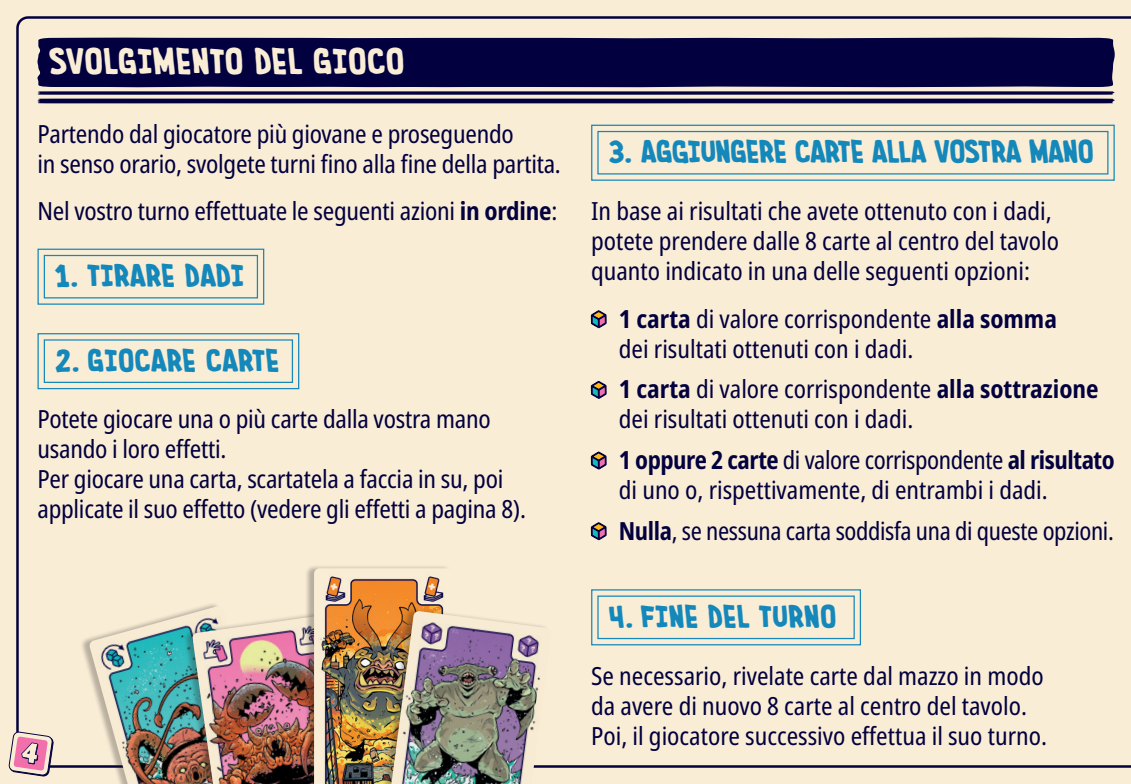
<style>
.page{position:relative;width:1131px;height:784px;background:#f9edd6}
.page>*{position:absolute;margin:0;border:0;box-sizing:border-box;transform-origin:0 0}
.t1{font:700 30px "Imaginary Friend BB";letter-spacing:.03em;color:#f9edd6}
.t2{font:700 26.25px "Imaginary Friend BB";letter-spacing:.03em;color:#1488bb}
.t3{font:700 26.25px "Imaginary Friend BB";color:#1488bb}
.TXT___SMALL_SPACE_AFTER{font:condensed 25px/30px "Noto Sans";color:#02003e}
.s1{font-weight:700}
</style>
<div class="page">
<div style="left:16px;top:16px;width:1115px;height:751px;background:#f9edd6"></div>
<div style="left:80px;top:602px;width:214px;height:182px;background:#231f20;opacity:.3"></div>
<img style="left:89px;top:606px;width:190px;height:178px">
<div style="left:184px;top:610px;width:181px;height:174px;background:#231f20;opacity:.3"></div>
<img style="left:192px;top:615px;width:113px;height:169px">
<div style="left:305px;top:564px;width:147px;height:220px;background:#231f20;opacity:.3"></div>
<img style="left:314px;top:568px;width:139px;height:216px">
<div style="left:369px;top:607px;width:181px;height:177px;background:#231f20;opacity:.3"></div>
<img style="left:388px;top:611px;width:164px;height:173px">
<svg style="left:9px;top:731px;width:45px;height:45px;background:#d2a0b1"></svg>
<svg style="left:591px;top:310px;width:16px;height:18px"></svg>
<svg style="left:591px;top:381px;width:16px;height:18px"></svg>
<svg style="left:591px;top:451px;width:16px;height:18px"></svg>
<svg style="left:591px;top:522px;width:16px;height:18px"></svg>
<svg style="left:37px;top:248px;width:228px;height:57px;background:#e8e5d3"></svg>
<div style="left:44px;top:255px;width:214px;height:43px;border:1px solid #1488bb"></div>
<svg style="left:37px;top:332px;width:263px;height:58px;background:#ebe7d4"></svg>
<div style="left:44px;top:339px;width:249px;height:44px;border:1px solid #1488bb"></div>
<svg style="left:590px;top:124px;width:525px;height:57px;background:#eae6d4"></svg>
<div style="left:597px;top:131px;width:511px;height:43px;border:1px solid #1488bb"></div>
<svg style="left:590px;top:588px;width:272px;height:58px;background:#ebe7d4"></svg>
<div style="left:597px;top:595px;width:258px;height:44px;border:1px solid #1488bb"></div>
<div style="left:37px;top:38px;width:1078px;height:49px;background:#02003e"></div>
<svg style="left:37px;top:91px;width:1078px;height:12px;background:#5b5574"></svg>
<h1 class="t1" style="left:50px;top:39px;width:356px">SVOLGIMENTO DEL GIOCO</h1>
<p class="TXT___SMALL_SPACE_AFTER" style="left:37px;top:119px;width:525px">Partendo dal giocatore più giovane e proseguendo<br>in senso orario, svolgete turni fino alla fine della partita.</p>
<p class="TXT___SMALL_SPACE_AFTER" style="left:37px;top:197px;width:521px">Nel vostro turno effettuate le seguenti azioni <span class="s1">in ordine</span>:</p>
<p class="t2" style="left:56px;top:256px;width:190px">1. TIRARE DADI</p>
<p class="t2" style="left:56px;top:340px;width:225px">2. GIOCARE CARTE</p>
<p class="TXT___SMALL_SPACE_AFTER" style="left:37px;top:405px;width:490px">Potete giocare una o più carte dalla vostra mano usando i loro effetti.<br>Per giocare una carta, scartatela a faccia in su, poi applicate il suo effetto (vedere gli effetti a pagina 8).</p>
<p class="t3" style="left:609px;top:132px;width:486px">3. AGGIUNGERE CARTE ALLA VOSTRA MANO</p>
<p class="TXT___SMALL_SPACE_AFTER" style="left:591px;top:196px;width:469px">In base ai risultati che avete ottenuto con i dadi, potete prendere dalle 8 carte al centro del tavolo quanto indicato in una delle seguenti opzioni:</p>
<p class="TXT___SMALL_SPACE_AFTER" style="left:619px;top:304px;width:440px"><span class="s1">1 carta</span> di valore corrispondente <span class="s1">alla somma </span>dei risultati ottenuti con i dadi.</p>
<p class="TXT___SMALL_SPACE_AFTER" style="left:619px;top:375px;width:481px"><span class="s1">1 carta</span> di valore corrispondente <span class="s1">alla sottrazione </span>dei risultati ottenuti con i dadi.</p>
<p class="TXT___SMALL_SPACE_AFTER" style="left:619px;top:445px;width:497px"><span class="s1">1 oppure 2 carte</span> di valore corrispondente <span class="s1">al risultato </span>di uno o, rispettivamente, di entrambi i dadi.</p>
<p class="TXT___SMALL_SPACE_AFTER" style="left:619px;top:516px;width:496px"><span class="s1">Nulla</span>, se nessuna carta soddisfa una di queste opzioni.</p>
<p class="t2" style="left:609px;top:596px;width:228px">4. FINE DEL TURNO</p>
<p class="TXT___SMALL_SPACE_AFTER" style="left:591px;top:661px;width:457px">Se necessario, rivelate carte dal mazzo in modo da avere di nuovo 8 carte al centro del tavolo.<br>Poi, il giocatore successivo effettua il suo turno.</p>
</div>
